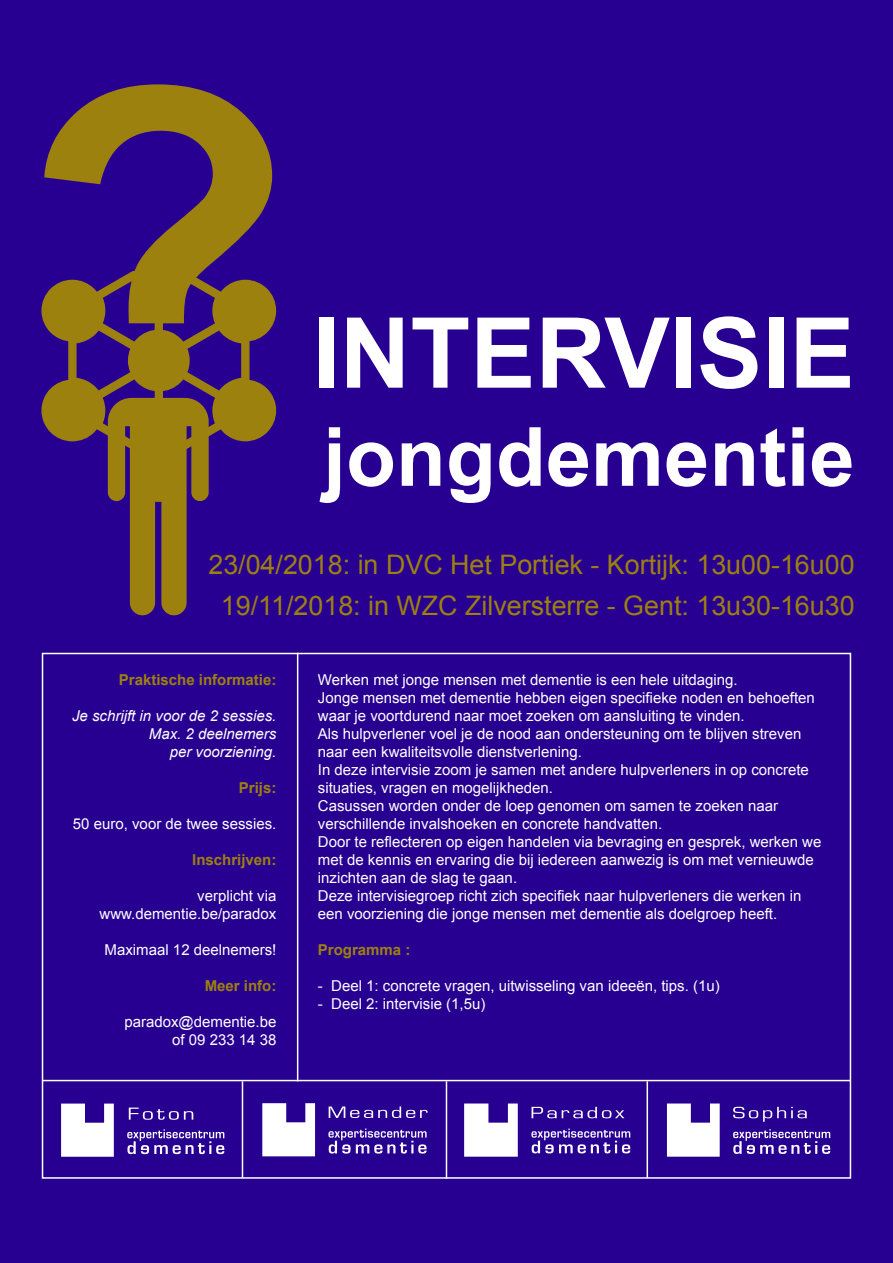
<style>
.page{position:relative;width:893px;height:1263px;background:#280091}
.page>*{position:absolute;margin:0;border:0;box-sizing:border-box;transform-origin:0 0}
.t1{font:700 97.8px "Arial";color:#fff}
.t2{font:700 81.75px "Arial";color:#fff}
.t3{font:26.85px/40.5px "Arial";color:#9d810f;text-align:center}
.t4{font:15px/18px "Arial";color:#fff;text-align:right}
.t5{font:700 15px "Arial";color:#9d810f}
.t6{font:italic 15px/18px "Arial";color:#fff;text-align:right}
</style>
<div class="page">
<svg style="left:464px;top:1103px;width:54px;height:54px;background:#ded8ee"></svg>
<svg style="left:531px;top:1107px;width:93px;height:11px"></svg>
<svg style="left:531px;top:1129px;width:99px;height:24px"></svg>
<hr style="left:43px;top:1080px;width:807px;height:1px;background:#fff">
<hr style="left:297px;top:653px;width:1px;height:428px;background:#fff">
<svg style="left:41px;top:295px;width:235px;height:320px"></svg>
<svg style="left:44px;top:84px;width:228px;height:239px"></svg>
<svg style="left:129px;top:1107px;width:64px;height:13px"></svg>
<svg style="left:61px;top:1103px;width:53px;height:54px;background:#dfd9ee"></svg>
<svg style="left:127px;top:1129px;width:97px;height:25px"></svg>
<svg style="left:733px;top:1129px;width:97px;height:25px"></svg>
<svg style="left:667px;top:1103px;width:53px;height:54px;background:#ded9ee"></svg>
<svg style="left:733px;top:1107px;width:74px;height:15px"></svg>
<svg style="left:328px;top:1128px;width:99px;height:25px"></svg>
<svg style="left:262px;top:1103px;width:53px;height:53px;background:#e0dbef"></svg>
<svg style="left:329px;top:1106px;width:99px;height:12px"></svg>
<hr style="left:242px;top:1081px;width:1px;height:97px;background:#fff">
<hr style="left:446px;top:1081px;width:1px;height:98px;background:#fff">
<hr style="left:646px;top:1081px;width:2px;height:97px;background:#fff">
<h1 class="t1" style="left:313px;top:288px;width:544px">INTERVISIE</h1>
<h2 class="t2" style="left:323px;top:403px;width:533px">jongdementie</h2>
<h3 class="t3" style="left:208px;top:545px;width:648px">23/04/2018: in DVC Het Portiek - Kortijk: 13u00-16u00<br>19/11/2018: in WZC Zilversterre - Gent: 13u30-16u30</h3>
<p class="t5" style="left:119px;top:670px;width:159px">Praktische informatie:</p>
<p class="t6" style="left:72px;top:707px;width:206px">Je schrijft in voor de 2 sessies.<br>Max. 2 deelnemers<br>per voorziening.</p>
<p class="t5" style="left:239px;top:778px;width:39px">Prijs:</p>
<p class="t4" style="left:73px;top:815px;width:205px">50 euro, voor de twee sessies.</p>
<p class="t5" style="left:192px;top:850px;width:86px">Inschrijven:</p>
<p class="t4" style="left:100px;top:887px;width:178px">verplicht via www.dementie.be/paradox</p>
<p class="t4" style="left:105px;top:941px;width:173px">Maximaal 12 deelnemers!</p>
<p class="t5" style="left:205px;top:976px;width:73px">Meer info:</p>
<p class="t4" style="left:124px;top:1013px;width:153px">paradox@dementie.be of 09 233 14 38</p>
<p class="t4" style="left:318px;top:671px;width:505px;text-align:left">Werken met jonge mensen met dementie is een hele uitdaging.<br>Jonge mensen met dementie hebben eigen specifieke noden en behoeften waar je voortdurend naar moet zoeken om aansluiting te vinden.<br>Als hulpverlener voel je de nood aan ondersteuning om te blijven streven naar een kwaliteitsvolle dienstverlening.<br>In deze intervisie zoom je samen met andere hulpverleners in op concrete situaties, vragen en mogelijkheden.<br>Casussen worden onder de loep genomen om samen te zoeken naar verschillende invalshoeken en concrete handvatten.<br>Door te reflecteren op eigen handelen via bevraging en gesprek, werken we met de kennis en ervaring die bij iedereen aanwezig is om met vernieuwde inzichten aan de slag te gaan.<br>Deze intervisiegroep richt zich specifiek naar hulpverleners die werken in een voorziening die jonge mensen met dementie als doelgroep heeft.</p>
<p class="t5" style="left:318px;top:940px;width:94px">Programma :</p>
<p class="t4" style="left:318px;top:977px;width:403px">- Deel 1: concrete vragen, uitwisseling van ideeën, tips. (1u)</p>
<p class="t4" style="left:318px;top:995px;width:169px">- Deel 2: intervisie (1,5u)</p>
</div>
